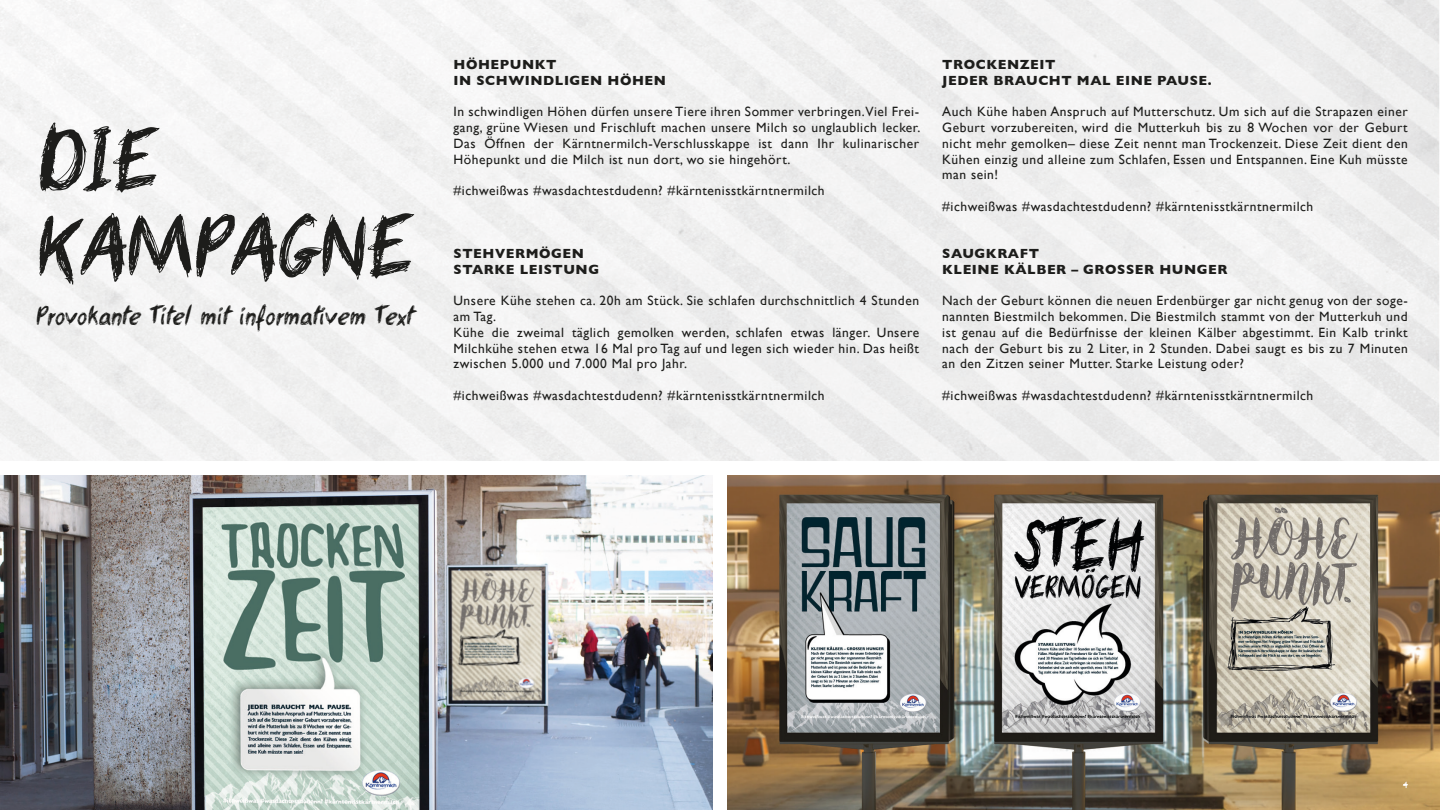
<style>
.page{position:relative;width:1440px;height:810px;background:#fff}
.page>*{position:absolute;margin:0;border:0;box-sizing:border-box;transform-origin:0 0}
.t1{font:91.95px "beermoney";color:#1d1d1b}
.t2{font:27.83px "beermoney";color:#1d1d1b}
.t3{font:13.5px/15.8px "Gill Sans";letter-spacing:.04em;color:#1d1d1b;text-align:justify}
.t4{font:700 13.5px "Gill Sans";letter-spacing:.04em;color:#1d1d1b}
.t5{font:9px "Gill Sans";color:#fff}
</style>
<div class="page">
<img style="left:0;top:476px;width:712px;height:334px">
<img style="left:728px;top:476px;width:712px;height:334px">
<p class="t1" style="left:36px;top:98px;width:124px">DIE</p>
<p class="t1" style="left:36px;top:184px;width:378px">KAMPAGNE</p>
<p class="t2" style="left:36px;top:297px;width:378px">Provokante Titel mit informativem Text</p>
<p class="t4" style="left:454px;top:54px;width:104px">HÖHEPUNKT</p>
<p class="t4" style="left:454px;top:70px;width:214px">IN SCHWINDLIGEN HÖHEN</p>
<p class="t3" style="left:454px;top:104px;width:468px">In schwindligen Höhen dürfen unsere Tiere ihren Sommer verbringen. Viel Frei&shy;gang, grüne Wiesen und Frischluft machen unsere Milch so unglaublich lecker.<br>Das Öffnen der Kärntnermilch-Verschlusskappe ist dann Ihr kulinarischer Höhepunkt und die Milch ist nun dort, wo sie hingehört.</p>
<p class="t3" style="left:454px;top:183px;width:373px">#ichweißwas #wasdachtestdudenn? #kärntenisstkärntnermilch</p>
<p class="t4" style="left:454px;top:243px;width:132px">STEHVERMÖGEN</p>
<p class="t4" style="left:454px;top:259px;width:147px">STARKE LEISTUNG</p>
<p class="t3" style="left:454px;top:293px;width:467px">Unsere Kühe stehen ca. 20h am Stück. Sie schlafen durchschnittlich 4 Stunden am Tag.</p>
<p class="t3" style="left:454px;top:324px;width:467px">Kühe die zweimal täglich gemolken werden, schlafen etwas länger. Unsere Milchkühe stehen etwa 16 Mal pro Tag auf und legen sich wieder hin. Das heißt zwischen 5.000 und 7.000 Mal pro Jahr.</p>
<p class="t3" style="left:454px;top:387px;width:373px">#ichweißwas #wasdachtestdudenn? #kärntenisstkärntnermilch</p>
<p class="t4" style="left:942px;top:54px;width:115px">TROCKENZEIT</p>
<p class="t4" style="left:942px;top:70px;width:271px">JEDER BRAUCHT MAL EINE PAUSE.</p>
<p class="t3" style="left:942px;top:104px;width:467px">Auch Kühe haben Anspruch auf Mutterschutz. Um sich auf die Strapazen einer Geburt vorzubereiten, wird die Mutterkuh bis zu 8 Wochen vor der Geburt nicht mehr gemolken– diese Zeit nennt man Trockenzeit. Diese Zeit dient den Kühen einzig und alleine zum Schlafen, Essen und Entspannen. Eine Kuh müsste man sein!</p>
<p class="t3" style="left:942px;top:198px;width:373px">#ichweißwas #wasdachtestdudenn? #kärntenisstkärntnermilch</p>
<p class="t4" style="left:942px;top:243px;width:98px">SAUGKRAFT</p>
<p class="t4" style="left:942px;top:259px;width:287px">KLEINE KÄLBER – GROSSER HUNGER</p>
<p class="t3" style="left:942px;top:293px;width:467px">Nach der Geburt können die neuen Erdenbürger gar nicht genug von der soge&shy;nannten Biestmilch bekommen. Die Biestmilch stammt von der Mutterkuh und ist genau auf die Bedürfnisse der kleinen Kälber abgestimmt. Ein Kalb trinkt nach der Geburt bis zu 2 Liter, in 2 Stunden. Dabei saugt es bis zu 7 Minuten an den Zitzen seiner Mutter. Starke Leistung oder?</p>
<p class="t3" style="left:942px;top:387px;width:373px">#ichweißwas #wasdachtestdudenn? #kärntenisstkärntnermilch</p>
<p class="t5" style="left:1403px;top:779px;width:6px">4</p>
</div>
